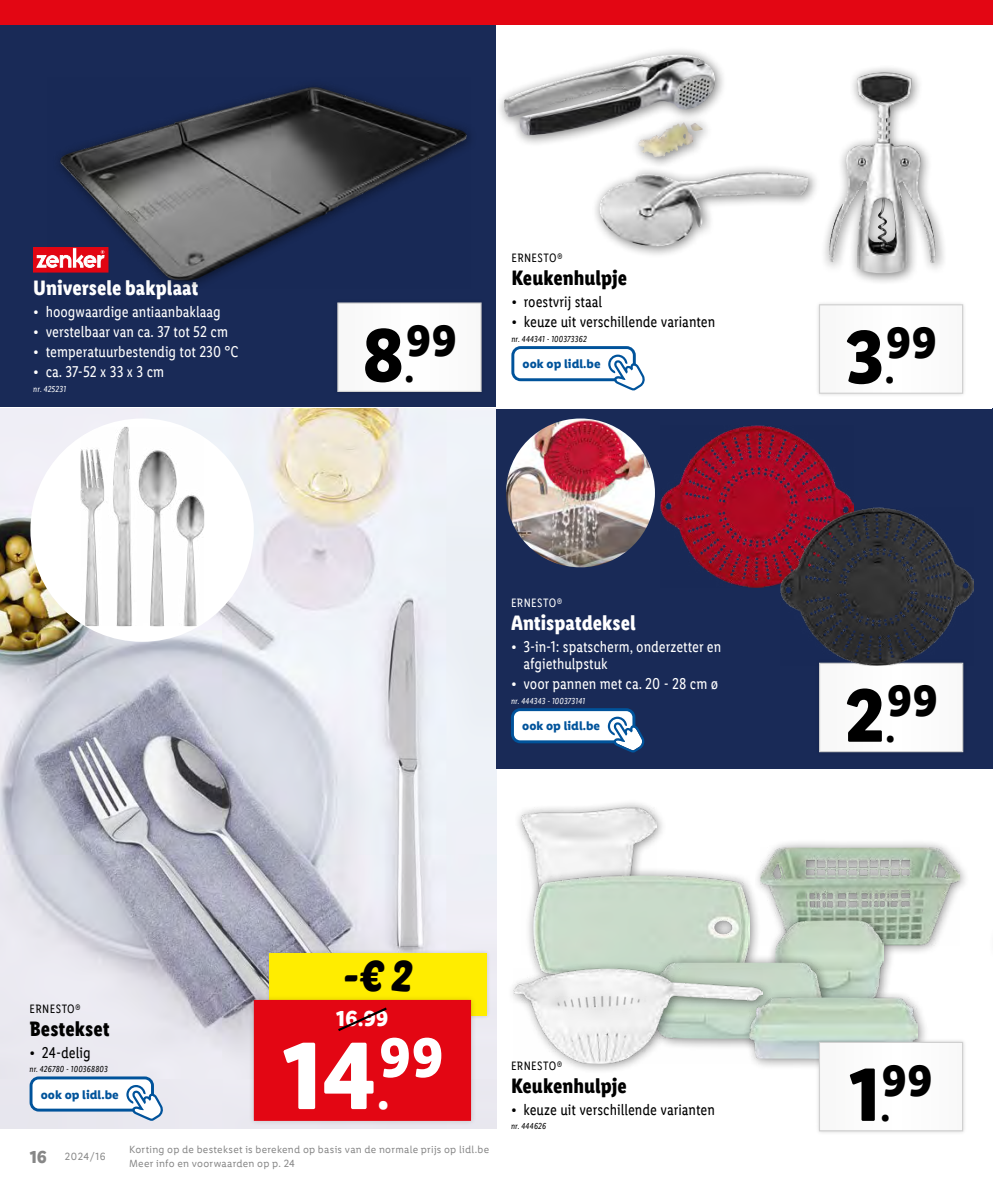
<style>
.page{position:relative;width:993px;height:1181px;background:#fff}
.page>*{position:absolute;margin:0;border:0;box-sizing:border-box;transform-origin:0 0}
.t1{font:700 96.25px "Lidl Font Pro";color:#fff}
.t2{font:700 75.77px "Lidl Font Pro";color:#000}
.t3{font:700 56.18px "Lidl Font Pro";color:#fff}
.t4{font:700 44.27px "Lidl Font Pro";color:#000}
.t5{font:43.75px "Lidl Font Script Pro";color:#000}
.t6{font:700 21.88px "Lidl Font Pro";color:#fff}
.t7{font:700 21px "Lidl Font Cond Pro";color:#000}
.t8{font:700 21px "Lidl Font Cond Pro";color:#fff}
.t9{font:15.75px/17.5px "Lidl Font Cond Pro";color:#fff}
.t10{font:15.75px "Lidl Font Cond Pro";color:#000}
.t11{font:700 12.42px "Lidl Font Pro";color:#00539b}
.t12{font:12.25px "Lidl Font Cond Pro";letter-spacing:.03em;color:#000}
.t13{font:12.25px "Lidl Font Cond Pro";letter-spacing:.03em;color:#fff}
.t14{font:10.5px/14px "Lidl Font Pro";letter-spacing:.025em;color:#878787}
.t15{font:italic 8.75px "Lidl Font Cond Pro";letter-spacing:.025em;color:#000}
.t16{font:italic 8.75px "Lidl Font Cond Pro";letter-spacing:.02em;color:#fff}
.s1{font-size:37.27px}
.s2{font-size:47.07px}
.s3{font-weight:700;font-size:17.5px}
</style>
<div class="page">
<img style="left:0;top:409px;width:496px;height:719px">
<svg style="left:30px;top:1076px;width:124px;height:35px"></svg>
<div style="left:32px;top:1079px;width:119px;height:29px;background:#fff;border-radius:6px"></div>
<svg style="left:126px;top:1085px;width:38px;height:36px"></svg>
<div style="left:0;top:25px;width:496px;height:382px;background:#192a57"></div>
<div style="left:496px;top:409px;width:496px;height:360px;background:#192a57"></div>
<svg style="left:511px;top:708px;width:124px;height:35px"></svg>
<div style="left:513px;top:711px;width:119px;height:29px;background:#fff;border-radius:6px"></div>
<svg style="left:607px;top:716px;width:38px;height:37px"></svg>
<div style="left:33px;top:248px;width:75px;height:24px;background:#e30613"></div>
<svg style="left:36px;top:255px;width:11px;height:13px"></svg>
<div style="left:33px;top:247px;width:75px;height:25px;border:1px solid #e30613"></div>
<div style="left:814px;top:658px;width:153px;height:98px;background:#000;opacity:.15"></div>
<div style="left:818px;top:666px;width:145px;height:87px;background:#fbfbfb"></div>
<div style="left:337px;top:302px;width:145px;height:90px;background:#fbfbfb"></div>
<img style="left:660px;top:426px;width:193px;height:162px">
<img style="left:780px;top:507px;width:193px;height:159px">
<img style="left:506px;top:418px;width:148px;height:149px;border-radius:74px">
<img style="left:47px;top:85px;width:423px;height:200px">
<svg style="left:511px;top:346px;width:124px;height:35px"></svg>
<div style="left:514px;top:349px;width:118px;height:29px;background:#fff;border-radius:6px"></div>
<svg style="left:608px;top:354px;width:37px;height:37px"></svg>
<div style="left:814px;top:300px;width:152px;height:97px;background:#000;opacity:.15"></div>
<svg style="left:818px;top:304px;width:145px;height:90px"></svg>
<div style="left:494px;top:45px;width:232px;height:124px;background:#000;opacity:.5"></div>
<img style="left:503px;top:54px;width:213px;height:104px">
<div style="left:820px;top:64px;width:127px;height:221px;background:#000;opacity:.5"></div>
<img style="left:828px;top:74px;width:52px;height:188px">
<div style="left:590px;top:163px;width:230px;height:96px;background:#000;opacity:.5"></div>
<img style="left:599px;top:172px;width:209px;height:75px">
<div style="left:752px;top:838px;width:218px;height:118px;background:#000;opacity:.5"></div>
<img style="left:760px;top:847px;width:198px;height:98px">
<div style="left:766px;top:911px;width:129px;height:111px;background:#000;opacity:.5"></div>
<img style="left:774px;top:920px;width:109px;height:68px">
<div style="left:513px;top:799px;width:154px;height:167px;background:#000;opacity:.5"></div>
<img style="left:521px;top:807px;width:134px;height:147px">
<div style="left:525px;top:866px;width:236px;height:125px;background:#000;opacity:.5"></div>
<img style="left:533px;top:875px;width:216px;height:86px">
<div style="left:644px;top:954px;width:191px;height:97px;background:#000;opacity:.5"></div>
<img style="left:773px;top:962px;width:50px;height:26px">
<div style="left:741px;top:988px;width:187px;height:82px;background:#000;opacity:.5"></div>
<img style="left:773px;top:997px;width:143px;height:61px">
<div style="left:506px;top:961px;width:267px;height:114px;background:#000;opacity:.5"></div>
<img style="left:513px;top:968px;width:249px;height:95px">
<div style="left:814px;top:1037px;width:152px;height:98px;background:#000;opacity:.15"></div>
<svg style="left:818px;top:1041px;width:145px;height:91px"></svg>
<div style="left:986px;top:688px;width:6px;height:289px;background:#000;opacity:.5"></div>
<div style="left:266px;top:949px;width:224px;height:70px;background:#000;opacity:.15"></div>
<div style="left:269px;top:952px;width:217px;height:63px;background:#ffed00"></div>
<div style="left:248px;top:994px;width:228px;height:132px;background:#000;opacity:.15"></div>
<div style="left:253px;top:999px;width:218px;height:122px;background:#e30613"></div>
<div style="left:30px;top:418px;width:224px;height:224px;background:#fff;border-radius:50%"></div>
<img style="left:80px;top:427px;width:124px;height:199px">
<div style="left:0;top:0;width:992px;height:25px;background:#e30613"></div>
<h3 class="t8" style="left:33px;top:275px;width:166px">Universele bakplaat</h3>
<p class="t9" style="left:33px;top:303px;width:189px">• hoogwaardige antiaanbaklaag</p>
<p class="t9" style="left:33px;top:322px;width:196px">• verstelbaar van ca. 37 tot 52 cm</p>
<p class="t9" style="left:33px;top:342px;width:207px">• temperatuurbestendig tot 230 °C</p>
<p class="t9" style="left:33px;top:362px;width:132px">• ca. 37-52 x 33 x 3 cm</p>
<p class="t16" style="left:33px;top:383px;width:34px">nr. 425231</p>
<h3 class="t4" style="left:406px;top:314px;width:53px">99</h3>
<h2 class="t2" style="left:362px;top:309px;width:54px">8<span class="s1">.</span></h2>
<p class="t12" style="left:511px;top:251px;width:53px">ERNESTO®</p>
<h3 class="t7" style="left:511px;top:265px;width:117px">Keukenhulpje</h3>
<p class="t10" style="left:511px;top:293px;width:92px">• roestvrij staal</p>
<p class="t10" style="left:511px;top:313px;width:205px">• keuze uit verschillende varianten</p>
<p class="t15" style="left:511px;top:334px;width:77px">nr. 444341 - 100373362</p>
<p class="t11" style="left:522px;top:356px;width:79px">ook op lidl.be</p>
<p class="t13" style="left:511px;top:596px;width:53px">ERNESTO®</p>
<h3 class="t8" style="left:511px;top:610px;width:126px">Antispatdeksel</h3>
<p class="t9" style="left:523px;top:637px;width:199px;text-indent:-12px">• 3-in-1: spatscherm, onderzetter en afgiethulpstuk</p>
<p class="t9" style="left:511px;top:675px;width:209px">• voor pannen met ca. 20 - 28 cm ø</p>
<p class="t16" style="left:511px;top:696px;width:76px">nr. 444343 - 100373141</p>
<p class="t11" style="left:522px;top:718px;width:79px">ook op lidl.be</p>
<p class="t12" style="left:30px;top:1001px;width:53px">ERNESTO®</p>
<h3 class="t7" style="left:30px;top:1015px;width:82px">Bestekset</h3>
<p class="t10" style="left:30px;top:1043px;width:63px">• 24-delig</p>
<p class="t15" style="left:30px;top:1064px;width:80px">nr. 426780 - 100368803</p>
<p class="t11" style="left:41px;top:1087px;width:79px">ook op lidl.be</p>
<h3 class="t5" style="left:343px;top:950px;width:70px">-€ 2</h3>
<h3 class="t6" style="left:336px;top:1005px;width:54px">16.99</h3>
<h3 class="t3" style="left:378px;top:1023px;width:66px">99</h3>
<h1 class="t1" style="left:282px;top:1017px;width:108px">14<span class="s2">.</span></h1>
<p class="t14" style="left:30px;top:1149px;width:77px"><span class="s3">16</span> 2024/16</p>
<p class="t14" style="left:129px;top:1142px;width:361px">Korting op de bestekset is berekend op basis van de normale prijs op lidl.be<br>Meer info en voorwaarden op p. 24</p>
<p class="t12" style="left:511px;top:1058px;width:53px">ERNESTO®</p>
<h3 class="t7" style="left:511px;top:1073px;width:117px">Keukenhulpje</h3>
<p class="t10" style="left:511px;top:1100px;width:205px">• keuze uit verschillende varianten</p>
<p class="t15" style="left:511px;top:1121px;width:37px">nr. 444626</p>
<h3 class="t4" style="left:885px;top:316px;width:53px">99</h3>
<h2 class="t2" style="left:844px;top:311px;width:51px">3<span class="s1">.</span></h2>
<h3 class="t4" style="left:886px;top:674px;width:53px">99</h3>
<h2 class="t2" style="left:844px;top:669px;width:53px">2<span class="s1">.</span></h2>
<h3 class="t4" style="left:881px;top:1053px;width:53px">99</h3>
<h2 class="t2" style="left:848px;top:1048px;width:43px">1<span class="s1">.</span></h2>
</div>
